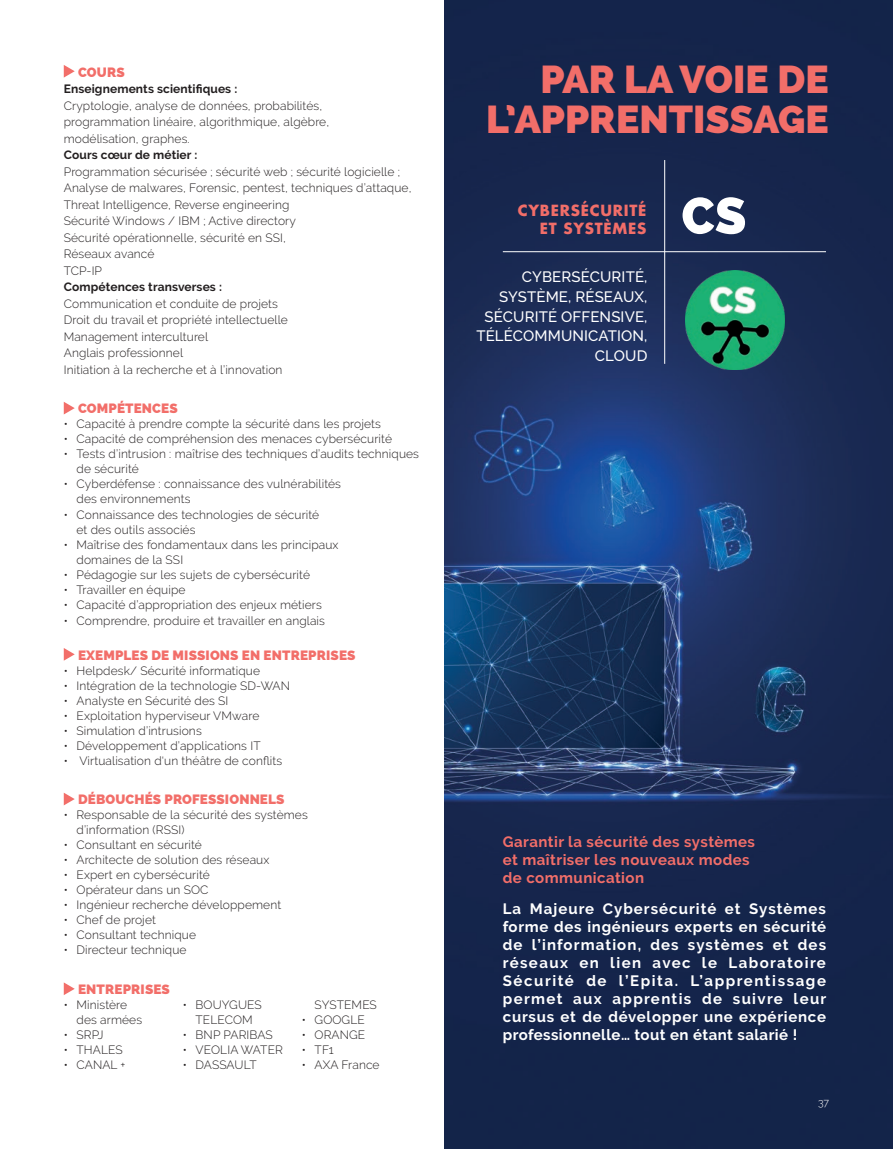
<style>
.page{position:relative;width:893px;height:1149px;background:#fff}
.page>*{position:absolute;margin:0;border:0;box-sizing:border-box;transform-origin:0 0}
.t1{font:800 51px "Raleway";color:#fff}
.t2{font:800 39px/40.5px "Raleway";color:#f26e69;text-align:right}
.t3{font:700 15px/18px "Raleway";letter-spacing:.03em;color:#fff;text-align:justify}
.t4{font:700 15px/18px "Raleway";letter-spacing:.03em;color:#f26e69}
.t5{font:500 15px/19.5px "Raleway";letter-spacing:.01em;color:#fff;text-align:right}
.t6{font:700 15px/18px "Futura";letter-spacing:.05em;color:#f26e69;text-align:right}
.t7{font:800 13.5px "Raleway";letter-spacing:.01em;color:#f26e69}
.t8{font:300 12px/16.5px "Raleway";letter-spacing:.01em;color:#231f20}
.t9{font:700 12px "Raleway";letter-spacing:.01em;color:#231f20}
.t10{font:300 10.5px "Raleway";color:#fff}
</style>
<div class="page">
<svg style="left:64px;top:65px;width:11px;height:13px"></svg>
<svg style="left:64px;top:402px;width:11px;height:12px"></svg>
<svg style="left:64px;top:648px;width:11px;height:12px"></svg>
<svg style="left:64px;top:793px;width:11px;height:12px"></svg>
<svg style="left:64px;top:982px;width:11px;height:12px"></svg>
<img style="left:444px;top:0;width:449px;height:1148px">
<hr style="left:503px;top:251px;width:323px;height:1px;background:#fff">
<hr style="left:664px;top:160px;width:1px;height:204px;background:#fff">
<img style="left:686px;top:270px;width:99px;height:99px">
<p class="t7" style="left:78px;top:64px;width:48px">COURS</p>
<p class="t9" style="left:64px;top:82px;width:175px">Enseignements scientifiques :</p>
<p class="t8" style="left:64px;top:97px;width:267px">Cryptologie, analyse de données, probabilités, programmation linéaire, algorithmique, algèbre, modélisation, graphes.</p>
<p class="t9" style="left:64px;top:148px;width:135px">Cours cœur de métier :</p>
<p class="t8" style="left:64px;top:163px;width:349px">Programmation sécurisée ; sécurité web ; sécurité logicielle ; Analyse de malwares, Forensic, pentest, techniques d’attaque, Threat Intelligence, Reverse engineering<br>Sécurité Windows / IBM ; Active directory<br>Sécurité opérationnelle, sécurité en SSI,<br>Réseaux avancé<br>TCP-IP</p>
<p class="t9" style="left:64px;top:280px;width:160px">Compétences transverses :</p>
<p class="t8" style="left:64px;top:295px;width:226px">Communication et conduite de projets Droit du travail et propriété intellectuelle Management interculturel<br>Anglais professionnel<br>Initiation à la recherche et à l’innovation</p>
<p class="t7" style="left:78px;top:400px;width:101px">COMPÉTENCES</p>
<p class="t8" style="left:64px;top:416px;width:319px">• Capacité à prendre compte la sécurité dans les projets</p>
<p class="t8" style="left:64px;top:431px;width:330px">• Capacité de compréhension des menaces cybersécurité</p>
<p class="t8" style="left:77px;top:446px;width:344px;line-height:15px;text-indent:-13px">• Tests d’intrusion : maîtrise des techniques d’audits techniques de sécurité</p>
<p class="t8" style="left:77px;top:476px;width:266px;line-height:15px;text-indent:-13px">• Cyberdéfense : connaissance des vulnérabilités des environnements</p>
<p class="t8" style="left:77px;top:506px;width:244px;line-height:15px;text-indent:-13px">• Connaissance des technologies de sécurité et des outils associés</p>
<p class="t8" style="left:77px;top:536px;width:263px;line-height:15px;text-indent:-13px">• Maîtrise des fondamentaux dans les principaux domaines de la SSI</p>
<p class="t8" style="left:64px;top:566px;width:248px">• Pédagogie sur les sujets de cybersécurité</p>
<p class="t8" style="left:64px;top:581px;width:123px">• Travailler en équipe</p>
<p class="t8" style="left:64px;top:596px;width:260px">• Capacité d’appropriation des enjeux métiers</p>
<p class="t8" style="left:64px;top:612px;width:263px">• Comprendre, produire et travailler en anglais</p>
<p class="t7" style="left:78px;top:646px;width:279px">EXEMPLES DE MISSIONS EN ENTREPRISES</p>
<p class="t8" style="left:64px;top:662px;width:198px">• Helpdesk/ Sécurité informatique</p>
<p class="t8" style="left:64px;top:677px;width:228px">• Intégration de la technologie SD-WAN</p>
<p class="t8" style="left:64px;top:692px;width:166px">• Analyste en Sécurité des SI</p>
<p class="t8" style="left:64px;top:707px;width:197px">• Exploitation hyperviseur VMware</p>
<p class="t8" style="left:64px;top:722px;width:139px">• Simulation d’intrusions</p>
<p class="t8" style="left:64px;top:737px;width:198px">• Développement d’applications IT</p>
<p class="t8" style="left:64px;top:752px;width:220px">• Virtualisation d‘un théâtre de conflits</p>
<p class="t7" style="left:78px;top:791px;width:208px">DÉBOUCHÉS PROFESSIONNELS</p>
<p class="t8" style="left:77px;top:807px;width:233px;line-height:15px;text-indent:-13px">• Responsable de la sécurité des systèmes d’information (RSSI)</p>
<p class="t8" style="left:64px;top:836px;width:140px">• Consultant en sécurité</p>
<p class="t8" style="left:64px;top:851px;width:207px">• Architecte de solution des réseaux</p>
<p class="t8" style="left:64px;top:866px;width:148px">• Expert en cybersécurité</p>
<p class="t8" style="left:64px;top:881px;width:146px">• Opérateur dans un SOC</p>
<p class="t8" style="left:64px;top:896px;width:219px">• Ingénieur recherche développement</p>
<p class="t8" style="left:64px;top:911px;width:94px">• Chef de projet</p>
<p class="t8" style="left:64px;top:926px;width:134px">• Consultant technique</p>
<p class="t8" style="left:64px;top:941px;width:124px">• Directeur technique</p>
<p class="t7" style="left:78px;top:981px;width:93px">ENTREPRISES</p>
<p class="t8" style="left:77px;top:996px;width:67px;line-height:15px;text-indent:-13px">• Ministère des armées</p>
<p class="t8" style="left:64px;top:1026px;width:41px">• SRPJ</p>
<p class="t8" style="left:64px;top:1041px;width:60px">• THALES</p>
<p class="t8" style="left:64px;top:1056px;width:63px">• CANAL +</p>
<p class="t8" style="left:183px;top:996px;width:80px;line-height:15px;text-align:center">• BOUYGUES<br>TELECOM</p>
<p class="t8" style="left:183px;top:1026px;width:92px">• BNP PARIBAS</p>
<p class="t8" style="left:183px;top:1041px;width:102px">• VEOLIA WATER</p>
<p class="t8" style="left:183px;top:1056px;width:75px">• DASSAULT</p>
<p class="t8" style="left:315px;top:996px;width:64px">SYSTEMES</p>
<p class="t8" style="left:302px;top:1011px;width:64px">• GOOGLE</p>
<p class="t8" style="left:302px;top:1026px;width:65px">• ORANGE</p>
<p class="t8" style="left:302px;top:1041px;width:33px">• TF1</p>
<p class="t8" style="left:302px;top:1056px;width:79px">• AXA France</p>
<h2 class="t2" style="left:486px;top:59px;width:344px">PAR LA VOIE DE<br>L’APPRENTISSAGE</h2>
<p class="t6" style="left:518px;top:201px;width:130px">CYBERSÉCURITÉ<br>ET SYSTÈMES</p>
<p class="t5" style="left:476px;top:267px;width:173px">CYBERSÉCURITÉ,<br>SYSTÈME, RÉSEAUX,<br>SÉCURITÉ OFFENSIVE,<br>TÉLÉCOMMUNICATION,<br>CLOUD</p>
<h1 class="t1" style="left:681px;top:186px;width:66px">CS</h1>
<p class="t4" style="left:503px;top:832px;width:254px">Garantir la sécurité des systèmes et maîtriser les nouveaux modes de communication</p>
<p class="t3" style="left:503px;top:899px;width:325px">La Majeure Cybersécurité et Systèmes forme des ingénieurs experts en sécurité de l’information, des systèmes et des réseaux en lien avec le Laboratoire Sécurité de l’Epita. L’apprentissage permet aux apprentis de suivre leur cursus et de développer une expérience professionnelle… tout en étant salarié !</p>
<p class="t10" style="left:818px;top:1095px;width:12px">37</p>
</div>
